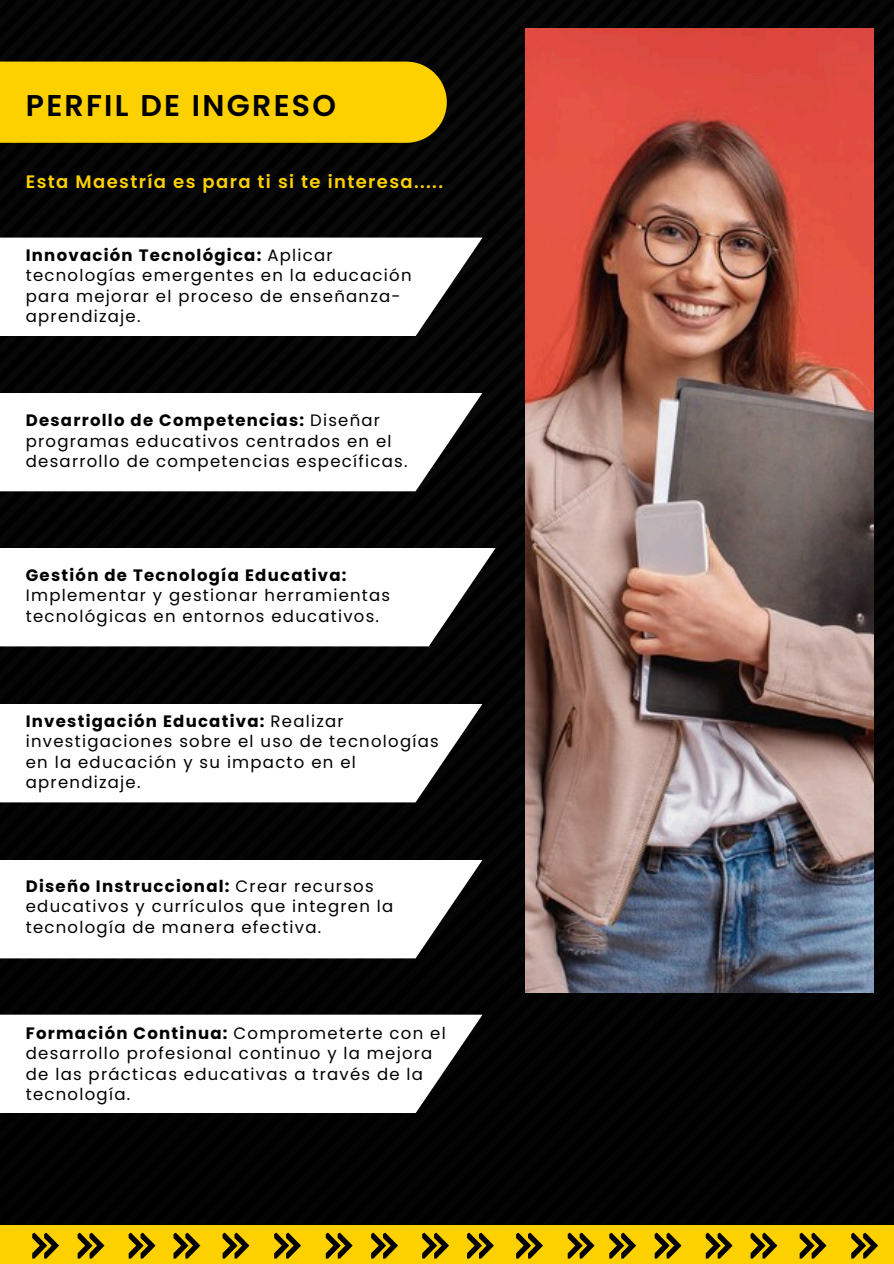
<style>
.page{position:relative;width:894px;height:1264px;background:#fff}
.page>*{position:absolute;margin:0;border:0;box-sizing:border-box;transform-origin:0 0}
.t1{font:600 30px "Poppins";letter-spacing:.075em;color:#000}
.t2{font:600 18px "Poppins";letter-spacing:.075em;color:#fdd000}
.t3{font:16.5px/20.2px "Poppins";letter-spacing:.075em;color:#000}
.s1{font-weight:700}
</style>
<div class="page">
<div style="left:0;top:0;width:893px;height:1263px;background:#000"></div>
<img style="left:525px;top:29px;width:348px;height:963px">
<div style="left:0;top:62px;width:446px;height:81px;background:#fdd000"></div>
<svg style="left:0;top:237px;width:482px;height:99px;background:#ececec"></svg>
<div style="left:0;top:393px;width:482px;height:98px;background:#fff"></div>
<div style="left:0;top:548px;width:495px;height:98px;background:#fff"></div>
<div style="left:0;top:704px;width:482px;height:98px;background:#fff"></div>
<div style="left:0;top:860px;width:482px;height:98px;background:#fff"></div>
<svg style="left:0;top:1014px;width:482px;height:99px;background:#ececec"></svg>
<div style="left:0;top:1225px;width:893px;height:38px;background:#fdd000"></div>
<svg style="left:32px;top:1232px;width:27px;height:26px"></svg>
<svg style="left:326px;top:1232px;width:26px;height:26px"></svg>
<svg style="left:609px;top:1232px;width:27px;height:26px"></svg>
<svg style="left:78px;top:1232px;width:26px;height:26px"></svg>
<svg style="left:371px;top:1232px;width:27px;height:26px"></svg>
<svg style="left:654px;top:1232px;width:27px;height:26px"></svg>
<svg style="left:129px;top:1232px;width:26px;height:26px"></svg>
<svg style="left:422px;top:1232px;width:27px;height:26px"></svg>
<svg style="left:705px;top:1232px;width:27px;height:26px"></svg>
<svg style="left:173px;top:1232px;width:27px;height:26px"></svg>
<svg style="left:467px;top:1232px;width:26px;height:26px"></svg>
<svg style="left:750px;top:1232px;width:27px;height:26px"></svg>
<svg style="left:222px;top:1232px;width:27px;height:26px"></svg>
<svg style="left:516px;top:1232px;width:27px;height:26px"></svg>
<svg style="left:799px;top:1232px;width:27px;height:26px"></svg>
<svg style="left:274px;top:1232px;width:27px;height:26px"></svg>
<svg style="left:567px;top:1232px;width:27px;height:26px"></svg>
<svg style="left:851px;top:1232px;width:26px;height:26px"></svg>
<h2 class="t1" style="left:26px;top:84px;width:312px">PERFIL DE INGRESO</h2>
<p class="t2" style="left:26px;top:169px;width:418px">Esta Maestría es para ti si te interesa.....</p>
<p class="t3" style="left:26px;top:245px;width:387px"><span class="s1">Innovación Tecnológica:</span> Aplicar tecnologías emergentes en la educación para mejorar el proceso de enseñanza&shy;aprendizaje.</p>
<p class="t3" style="left:26px;top:410px;width:383px"><span class="s1">Desarrollo de Competencias:</span> Diseñar programas educativos centrados en el desarrollo de competencias específicas.</p>
<p class="t3" style="left:26px;top:565px;width:366px"><span class="s1">Gestión de Tecnología Educativa:<br></span>Implementar y gestionar herramientas tecnológicas en entornos educativos.</p>
<p class="t3" style="left:26px;top:711px;width:414px"><span class="s1">Investigación Educativa:</span> Realizar investigaciones sobre el uso de tecnologías en la educación y su impacto en el aprendizaje.</p>
<p class="t3" style="left:26px;top:876px;width:369px"><span class="s1">Diseño Instruccional:</span> Crear recursos educativos y currículos que integren la tecnología de manera efectiva.</p>
<p class="t3" style="left:26px;top:1023px;width:421px"><span class="s1">Formación Continua:</span> Comprometerte con el desarrollo profesional continuo y la mejora de las prácticas educativas a través de la tecnología.</p>
</div>
